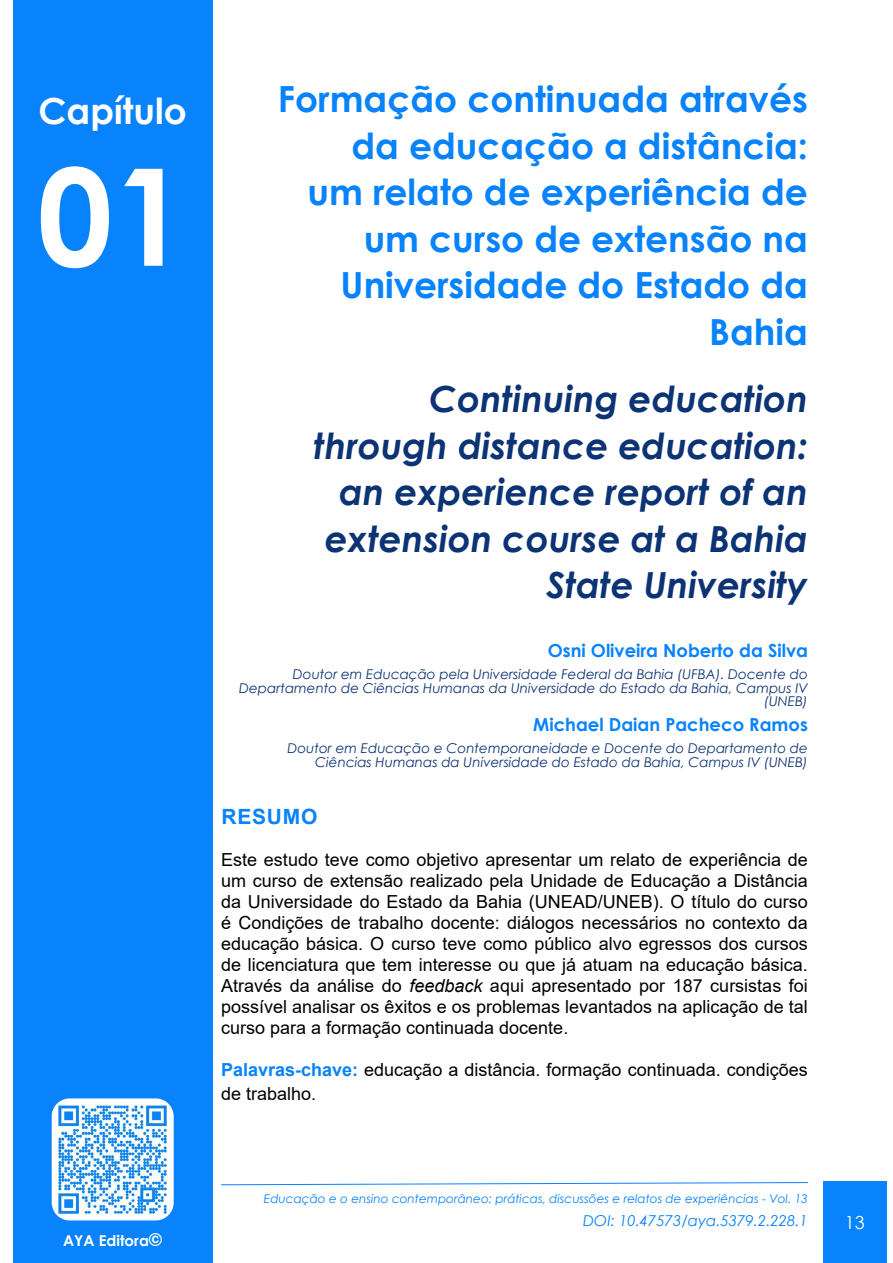
<style>
.page{position:relative;width:893px;height:1263px;background:#fff}
.page>*{position:absolute;margin:0;border:0;box-sizing:border-box;transform-origin:0 0}
.t1{font:700 135px "Century Gothic";color:#fff}
.t2{font:700 36px/46.5px "Century Gothic";color:#0883fc;text-align:right}
.t3{font:italic 700 36px/46.5px "Century Gothic";color:#0c3374;text-align:right}
.t4{font:700 36px "Century Gothic";color:#fff}
.t5{font:700 21px "Arial";letter-spacing:.035em;color:#0883fc}
.t6{font:18px/21px "Arial";color:#000;text-align:justify}
.t7{font:700 18px "Century Gothic";color:#0883fc}
.t8{font:18px "Century Gothic";color:#fff}
.t9{font:italic 15px "Century Gothic";color:#0883fc}
.t10{font:700 15px "Century Gothic";color:#fff}
.t11{font:italic 13.5px/13.5px "Century Gothic";color:#0c3374;text-align:right}
.t12{font:italic 12px "Century Gothic";color:#0883fc}
.s1{font-style:italic}
.s2{font-weight:700;color:#0883fc}
.s3{font-family:"Helvetica";font-size:18px}
</style>
<div class="page">
<div style="left:13px;top:0;width:200px;height:1263px;background:#0883fc"></div>
<svg style="left:221px;top:1182px;width:587px;height:3px"></svg>
<div style="left:823px;top:1182px;width:63px;height:81px;background:#0883fc"></div>
<img style="left:52px;top:1098px;width:122px;height:122px">
<h2 class="t4" style="left:39px;top:84px;width:150px">Capítulo</h2>
<h1 class="t1" style="left:37px;top:114px;width:153px">01</h1>
<h2 class="t2" style="left:278px;top:74px;width:531px">Formação continuada através da educação a distância:<br>um relato de experiência de um curso de extensão na<br>Universidade do Estado da<br>Bahia</h2>
<h2 class="t3" style="left:314px;top:374px;width:495px">Continuing education through distance education: an experience report of an extension course at a Bahia<br>State University</h2>
<p class="t7" style="left:548px;top:637px;width:262px">Osni Oliveira Noberto da Silva</p>
<p class="t11" style="left:239px;top:667px;width:570px">Doutor em Educação pela Universidade Federal da Bahia (UFBA). Docente do<br>Departamento de Ciências Humanas da Universidade do Estado da Bahia, Campus IV (UNEB)</p>
<p class="t7" style="left:533px;top:711px;width:276px">Michael Daian Pacheco Ramos</p>
<p class="t11" style="left:287px;top:741px;width:522px">Doutor em Educação e Contemporaneidade e Docente do Departamento de<br>Ciências Humanas da Universidade do Estado da Bahia, Campus IV (UNEB)</p>
<p class="t5" style="left:221px;top:801px;width:97px">RESUMO</p>
<p class="t6" style="left:221px;top:849px;width:588px">Este estudo teve como objetivo apresentar um relato de experiência de um curso de extensão realizado pela Unidade de Educação a Distância da Universidade do Estado da Bahia (UNEAD/UNEB). O título do curso é Condições de trabalho docente: diálogos necessários no contexto da educação básica. O curso teve como público alvo egressos dos cursos de licenciatura que tem interesse ou que já atuam na educação básica.<br>Através da análise do <span class="s1">feedback</span> aqui apresentado por 187 cursistas foi possível analisar os êxitos e os problemas levantados na aplicação de tal curso para a formação continuada docente.</p>
<p class="t6" style="left:221px;top:1058px;width:588px;line-height:24px"><span class="s2">Palavras-chave:</span> educação a distância. formação continuada. condições de trabalho.</p>
<p class="t10" style="left:63px;top:1229px;width:101px">AYA Editora<span class="s3">©</span></p>
<p class="t12" style="left:264px;top:1190px;width:545px">Educação e o ensino contemporâneo: práticas, discussões e relatos de experiências - Vol. 13</p>
<p class="t9" style="left:583px;top:1210px;width:226px">DOI: 10.47573/aya.5379.2.228.1</p>
<p class="t8" style="left:845px;top:1210px;width:21px">13</p>
</div>
